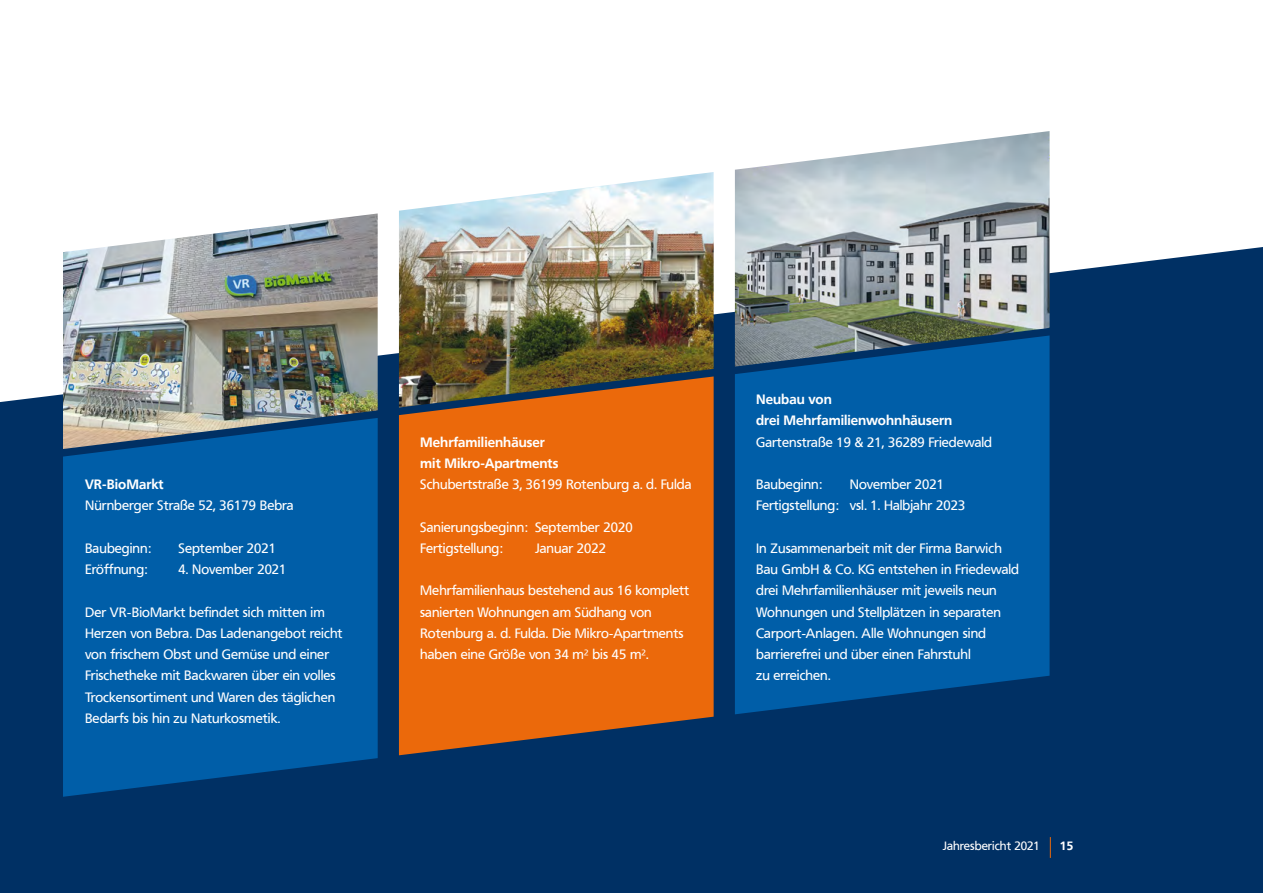
<style>
.page{position:relative;width:1263px;height:893px;background:#fff}
.page>*{position:absolute;margin:0;border:0;box-sizing:border-box;transform-origin:0 0}
.t1{font:13.5px/21.3px "Frutiger VR";color:#fff}
.t2{font:700 13.5px/21.3px "Frutiger VR";color:#fff}
.t3{font:12px "Frutiger VR";color:#fff}
.t4{font:700 12px "Frutiger VR";color:#fff}
</style>
<div class="page">
<div style="left:0;top:247px;width:1263px;height:646px;background:#003064"></div>
<div style="left:63px;top:449px;width:315px;height:348px;background:#005ea8"></div>
<div style="left:399px;top:408px;width:315px;height:347px;background:#eb690b"></div>
<div style="left:735px;top:367px;width:314px;height:347px;background:#005ea8"></div>
<img style="left:63px;top:213px;width:315px;height:236px">
<img style="left:399px;top:172px;width:315px;height:236px">
<img style="left:735px;top:131px;width:314px;height:236px">
<svg style="left:1050px;top:837px;width:1px;height:21px"></svg>
<p class="t2" style="left:85px;top:474px;width:80px">VR-BioMarkt</p>
<p class="t1" style="left:85px;top:495px;width:210px">Nürnberger Straße 52, 36179 Bebra</p>
<p class="t1" style="left:85px;top:538px;width:67px">Baubeginn:</p>
<p class="t1" style="left:179px;top:538px;width:99px">September 2021</p>
<p class="t1" style="left:85px;top:559px;width:64px">Eröffnung:</p>
<p class="t1" style="left:179px;top:559px;width:110px">4. November 2021</p>
<p class="t1" style="left:85px;top:601px;width:259px">Der VR-BioMarkt befindet sich mitten im Herzen von Bebra. Das Ladenangebot reicht von frischem Obst und Gemüse und einer Frischetheke mit Backwaren über ein volles Trockensortiment und Waren des täglichen Bedarfs bis hin zu Naturkosmetik.</p>
<p class="t2" style="left:420px;top:431px;width:140px">Mehrfamilienhäuser mit Mikro-Apartments</p>
<p class="t1" style="left:420px;top:474px;width:273px">Schubertstraße 3, 36199 Rotenburg a. d. Fulda</p>
<p class="t1" style="left:420px;top:516px;width:214px">Sanierungsbeginn: September 2020<br>Fertigstellung:</p>
<p class="t1" style="left:535px;top:538px;width:73px">Januar 2022</p>
<p class="t1" style="left:420px;top:580px;width:271px">Mehrfamilienhaus bestehend aus 16 komplett sanierten Wohnungen am Südhang von Rotenburg a. d. Fulda. Die Mikro-Apartments haben eine Größe von 34 m² bis 45 m².</p>
<p class="t2" style="left:756px;top:389px;width:198px">Neubau von<br>drei Mehrfamilienwohnhäusern</p>
<p class="t1" style="left:756px;top:431px;width:237px">Gartenstraße 19 &amp; 21, 36289 Friedewald</p>
<p class="t1" style="left:756px;top:474px;width:67px">Baubeginn:</p>
<p class="t1" style="left:756px;top:474px;width:211px;text-indent:94px">November 2021<br>Fertigstellung: vsl. 1. Halbjahr 2023</p>
<p class="t1" style="left:756px;top:538px;width:264px">In Zusammenarbeit mit der Firma Barwich Bau GmbH &amp; Co. KG entstehen in Friedewald drei Mehrfamilienhäuser mit jeweils neun Wohnungen und Stellplätzen in separaten Carport-Anlagen. Alle Wohnungen sind barrierefrei und über einen Fahrstuhl<br>zu erreichen.</p>
<p class="t3" style="left:943px;top:839px;width:99px">Jahresbericht 2021</p>
<p class="t4" style="left:1060px;top:839px;width:15px">15</p>
</div>
